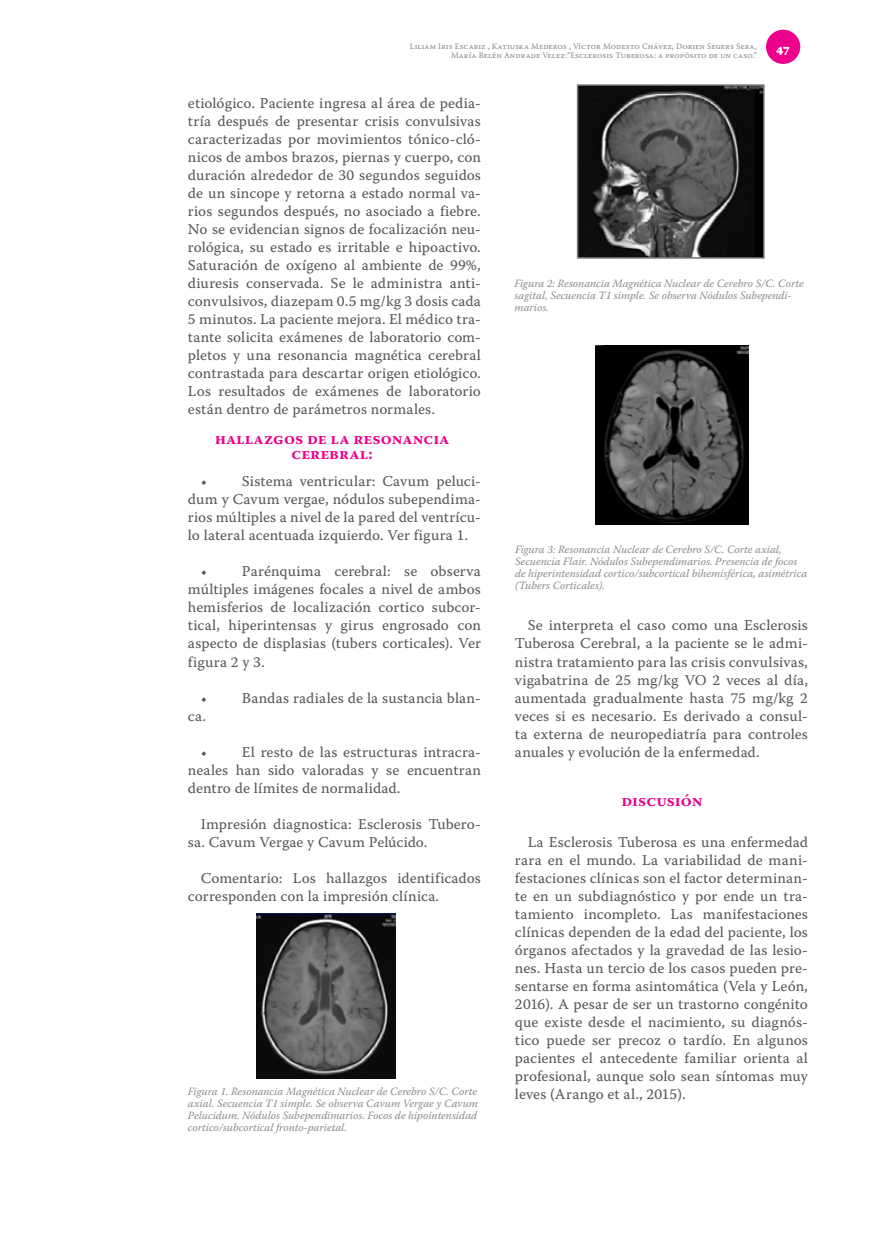
<style>
.page{position:relative;width:893px;height:1234px;background:#fff}
.page>*{position:absolute;margin:0;border:0;box-sizing:border-box;transform-origin:0 0}
.t1{font:700 16.5px "Warnock Pro";color:#ec008c}
.t2{font:15px/18px "Warnock Pro Capt";letter-spacing:.01em;color:#58595b;text-align:justify}
.t3{font:700 13.5px "Warnock Pro";color:#fff}
.t4{font:italic 11.1px/12px "Warnock Pro";color:#888a8d}
.t5{font:8.25px/9px "Warnock Pro Capt";color:#888a8d;text-align:right}
</style>
<div class="page">
<div style="left:766px;top:30px;width:34px;height:34px;background:#ec008c;border-radius:50%"></div>
<img style="left:257px;top:913px;width:138px;height:165px">
<img style="left:580px;top:87px;width:182px;height:168px">
<div style="left:577px;top:84px;width:188px;height:174px;border:2px solid #757575"></div>
<img style="left:596px;top:345px;width:152px;height:179px">
<p class="t5" style="left:410px;top:42px;width:348px">Liliam Iris Escariz , Katiuska Mederos , Víctor Modesto Chávez, Dorien Segers Sera,<br>María Belén Andrade Velez:”Esclerosis Tuberosa: a propósito de un caso.”</p>
<p class="t2" style="left:188px;top:94px;width:295px">etiológico. Paciente ingresa al área de pedia&shy;tría después de presentar crisis convulsivas caracterizadas por movimientos tónico-cló&shy;nicos de ambos brazos, piernas y cuerpo, con duración alrededor de 30 segundos seguidos de un sincope y retorna a estado normal va&shy;rios segundos después, no asociado a fiebre.<br>No se evidencian signos de focalización neu&shy;rológica, su estado es irritable e hipoactivo.<br>Saturación de oxígeno al ambiente de 99%, diuresis conservada. Se le administra anti&shy;convulsivos, diazepam 0.5 mg/kg 3 dosis cada 5 minutos. La paciente mejora. El médico tra&shy;tante solicita exámenes de laboratorio com&shy;pletos y una resonancia magnética cerebral contrastada para descartar origen etiológico.<br>Los resultados de exámenes de laboratorio están dentro de parámetros normales.</p>
<p class="t3" style="left:776px;top:40px;width:15px">47</p>
<p class="t4" style="left:515px;top:277px;width:291px">Figura 2: Resonancia Magnética Nuclear de Cerebro S/C. Corte sagital, Secuencia T1 simple. Se observa Nódulos Subependi&shy;marios.</p>
<p class="t1" style="left:215px;top:428px;width:189px">Hallazgos de la Resonanc</p>
<p class="t1" style="left:433px;top:428px;width:17px">ia</p>
<p class="t1" style="left:292px;top:443px;width:11px">cerebra</p>
<p class="t1" style="left:360px;top:443px;width:14px">l:</p>
<p class="t2" style="left:188px;top:472px;width:295px;text-indent:13px">• Sistema ventricular: Cavum peluci&shy;dum y Cavum vergae, nódulos subependima&shy;rios múltiples a nivel de la pared del ventrícu&shy;lo lateral acentuada izquierdo. Ver figura 1.</p>
<p class="t2" style="left:188px;top:562px;width:295px;text-indent:13px">• Parénquima cerebral: se observa múltiples imágenes focales a nivel de ambos hemisferios de localización cortico subcor&shy;tical, hiperintensas y girus engrosado con aspecto de displasias (tubers corticales). Ver figura 2 y 3.</p>
<p class="t2" style="left:188px;top:688px;width:295px;text-indent:13px">• Bandas radiales de la sustancia blan&shy;ca.</p>
<p class="t2" style="left:188px;top:742px;width:295px;text-indent:13px">• El resto de las estructuras intracra&shy;neales han sido valoradas y se encuentran dentro de límites de normalidad.</p>
<p class="t2" style="left:188px;top:814px;width:295px;text-indent:13px">Impresión diagnostica: Esclerosis Tubero&shy;sa. Cavum Vergae y Cavum Pelúcido.</p>
<p class="t2" style="left:188px;top:868px;width:295px;text-indent:13px">Comentario: Los hallazgos identificados corresponden con la impresión clínica.</p>
<p class="t4" style="left:188px;top:1084px;width:291px;text-align:justify">Figura 1. Resonancia Magnética Nuclear de Cerebro S/C. Corte axial. Secuencia T1 simple. Se observa Cavum Vergae y Cavum Pelucidum. Nódulos Subependimarios. Focos de hipointensidad cortico/subcortical fronto-parietal.</p>
<p class="t4" style="left:515px;top:543px;width:294px">Figura 3: Resonancia Nuclear de Cerebro S/C. Corte axial, Secuencia Flair. Nódulos Subependimarios. Presencia de focos de hiperintensidad cortico/subcortical bihemisférica, asimétrica (Tubers Corticales).</p>
<p class="t2" style="left:515px;top:616px;width:295px;text-indent:13px">Se interpreta el caso como una Esclerosis Tuberosa Cerebral, a la paciente se le admi&shy;nistra tratamiento para las crisis convulsivas, vigabatrina de 25 mg/kg VO 2 veces al día, aumentada gradualmente hasta 75 mg/kg 2 veces si es necesario. Es derivado a consul&shy;ta externa de neuropediatría para controles anuales y evolución de la enfermedad.</p>
<p class="t1" style="left:621px;top:790px;width:27px">Discus</p>
<p class="t1" style="left:675px;top:790px;width:28px">ión</p>
<p class="t2" style="left:515px;top:832px;width:295px;text-indent:13px">La Esclerosis Tuberosa es una enfermedad rara en el mundo. La variabilidad de mani&shy;festaciones clínicas son el factor determinan&shy;te en un subdiagnóstico y por ende un tra&shy;tamiento incompleto. Las manifestaciones clínicas dependen de la edad del paciente, los órganos afectados y la gravedad de las lesio&shy;nes. Hasta un tercio de los casos pueden pre&shy;sentarse en forma asintomática (Vela y León, 2016). A pesar de ser un trastorno congénito que existe desde el nacimiento, su diagnós&shy;tico puede ser precoz o tardío. En algunos pacientes el antecedente familiar orienta al profesional, aunque solo sean síntomas muy leves (Arango et al., 2015).</p>
</div>
